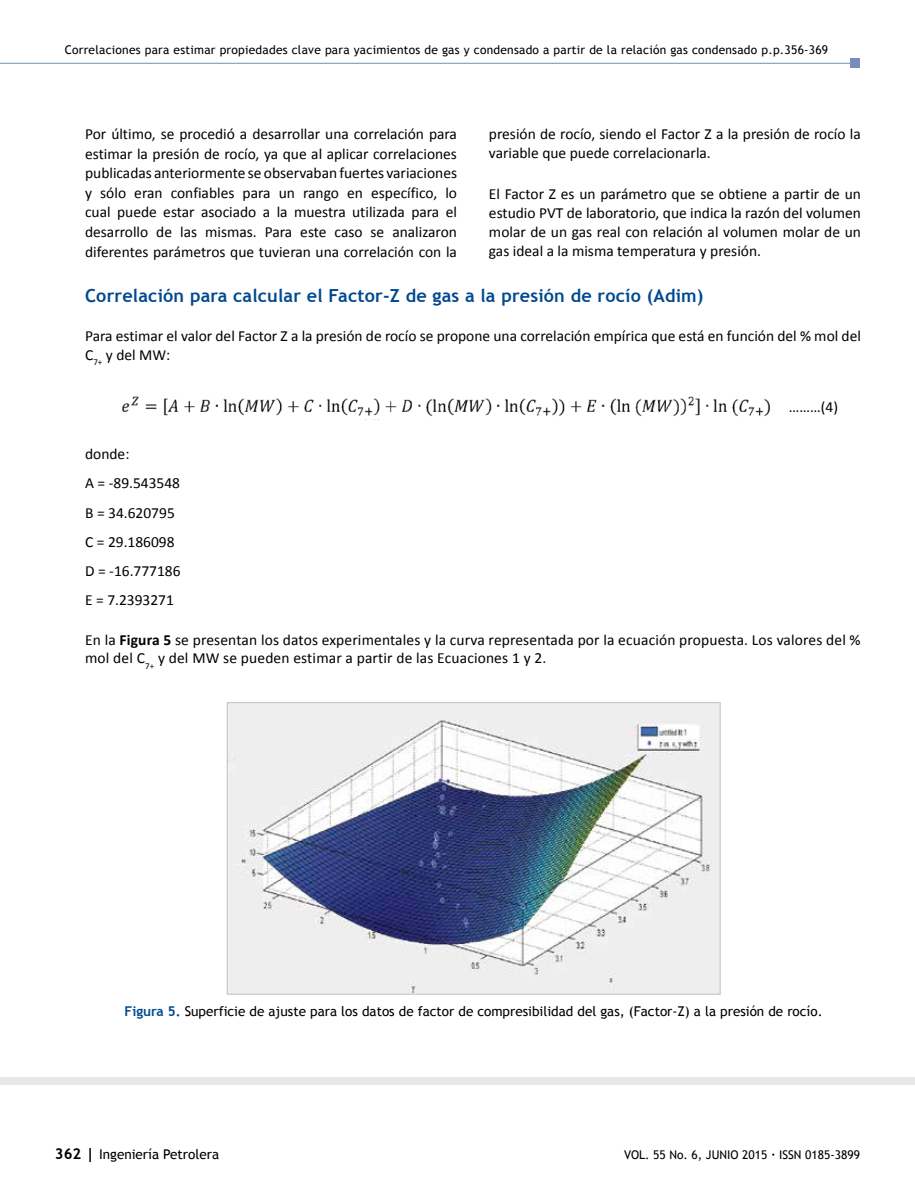
<style>
.page{position:relative;width:915px;height:1191px;background:#fff}
.page>*{position:absolute;margin:0;border:0;box-sizing:border-box;transform-origin:0 0}
.t1{font:700 18px "Trebuchet MS";letter-spacing:.01em;color:#004990}
.t2{font:15.45px/19.5px "Calibri";color:#000}
.t3{font:13.5px "Trebuchet MS";color:#000}
.t4{font:12px "Trebuchet MS";letter-spacing:.02em;color:#000}
.t5{font:12px "Trebuchet MS";color:#000}
.s1{font-weight:700}
.s2{font-weight:700;color:#004990}
.s3{font-weight:700;font-size:15px}
</style>
<div class="page">
<hr style="left:0;top:63px;width:854px;height:1px;background:#788bbc">
<div style="left:850px;top:59px;width:9px;height:9px;background:#788bbc"></div>
<img style="left:122px;top:396px;width:648px;height:21px">
<img style="left:228px;top:704px;width:490px;height:288px">
<div style="left:226px;top:702px;width:494px;height:292px;border:1px solid #c6c8ca"></div>
<div style="left:0;top:1077px;width:914px;height:7px;background:#e6e7e8"></div>
<p class="t4" style="left:65px;top:43px;width:764px">Correlaciones para estimar propiedades clave para yacimientos de gas y condensado a partir de la relación gas condensado p.p.356-369</p>
<p class="t2" style="left:85px;top:124px;width:373px;text-align:justify">Por último, se procedió a desarrollar una correlación para estimar la presión de rocío, ya que al aplicar correlaciones publicadas anteriormente se observaban fuertes variaciones y sólo eran confiables para un rango en específico, lo cual puede estar asociado a la muestra utilizada para el desarrollo de las mismas. Para este caso se analizaron diferentes parámetros que tuvieran una correlación con la</p>
<p class="t2" style="left:489px;top:125px;width:373px;line-height:19px">presión de rocío, siendo el Factor Z a la presión de rocío la variable que puede correlacionarla.</p>
<p class="t2" style="left:489px;top:184px;width:373px;line-height:19px;text-align:justify">El Factor Z es un parámetro que se obtiene a partir de un estudio PVT de laboratorio, que indica la razón del volumen molar de un gas real con relación al volumen molar de un gas ideal a la misma temperatura y presión.</p>
<p class="t1" style="left:85px;top:284px;width:619px">Correlación para calcular el Factor-Z de gas a la presión de rocío (Adim)</p>
<p class="t2" style="left:85px;top:327px;width:777px;line-height:18.6px">Para estimar el valor del Factor Z a la presión de rocío se propone una correlación empírica que está en función del % mol del<br>C<sub>7+</sub> y del MW:</p>
<p class="t2" style="left:788px;top:397px;width:51px">………(4)</p>
<p class="t2" style="left:85px;top:439px;width:97px;line-height:29.1px">donde:<br>A = -89.543548<br>B = 34.620795<br>C = 29.186098<br>D = -16.777186<br>E = 7.2393271</p>
<p class="t2" style="left:85px;top:630px;width:776px;line-height:18.6px">En la <span class="s1">Figura 5</span> se presentan los datos experimentales y la curva representada por la ecuación propuesta. Los valores del % mol del C<sub>7+</sub> y del MW se pueden estimar a partir de las Ecuaciones 1 y 2.</p>
<p class="t3" style="left:124px;top:1003px;width:699px"><span class="s2">Figura 5.</span> Superficie de ajuste para los datos de factor de compresibilidad del gas, (Factor-Z) a la presión de rocío.</p>
<p class="t3" style="left:55px;top:1146px;width:166px"><span class="s3">362 |</span> Ingeniería Petrolera</p>
<p class="t5" style="left:623px;top:1147px;width:237px">VOL. 55 No. 6, JUNIO 2015 <span class="s1">·</span> ISSN 0185-3899</p>
</div>
